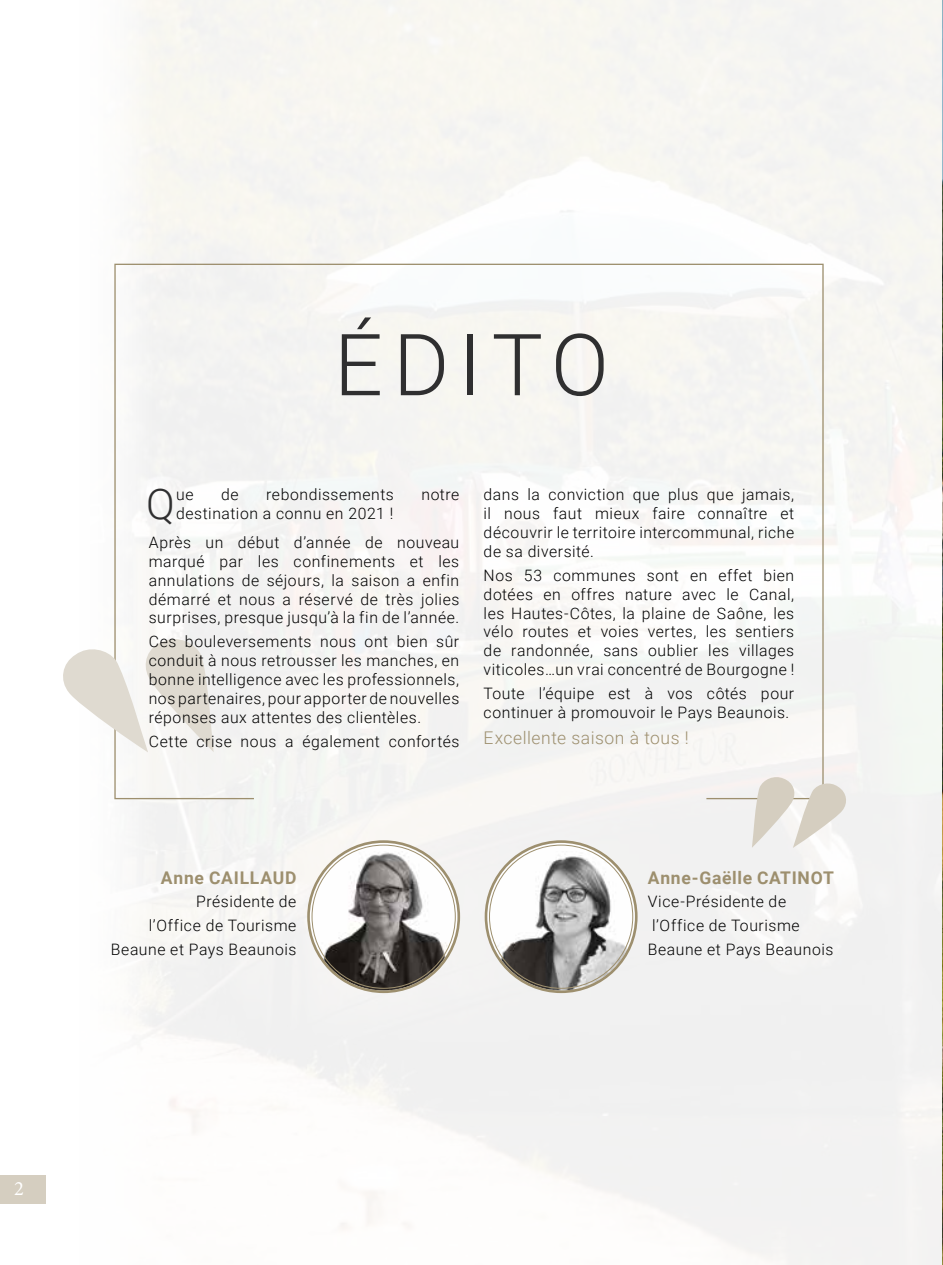
<style>
.page{position:relative;width:943px;height:1265px;background:#fff}
.page>*{position:absolute;margin:0;border:0;box-sizing:border-box;transform-origin:0 0}
.t1{font:300 85.75px "Roboto";letter-spacing:.115em;color:#2f2f30}
.t2{font:300 42.35px "Roboto";color:#2f2f30}
.t3{font:20.47px "Minion Pro";color:#fff}
.t4{font:700 17.5px "Roboto";letter-spacing:.04em;color:#9d8f6e}
.t5{font:300 17.5px "Roboto";letter-spacing:.03em;color:#9d8f6e}
.t6{font:300 15.75px/18.9px "Roboto";letter-spacing:.035em;color:#000;text-align:justify}
</style>
<div class="page">
<div style="left:0;top:1175px;width:45px;height:29px;background:#d5cec0"></div>
<img style="left:136px;top:0;width:807px;height:1265px">
<svg style="left:114px;top:263px;width:710px;height:537px"></svg>
<hr style="left:258px;top:221px;width:52px;height:1px;background:#9d8f6e">
<hr style="left:309px;top:168px;width:1px;height:54px;background:#9d8f6e">
<hr style="left:677px;top:262px;width:52px;height:2px;background:#9d8f6e">
<hr style="left:677px;top:209px;width:1px;height:54px;background:#9d8f6e">
<svg style="left:63px;top:635px;width:151px;height:117px"></svg>
<svg style="left:752px;top:774px;width:96px;height:74px"></svg>
<img style="left:310px;top:843px;width:147px;height:147px;border-radius:74px">
<div style="left:307px;top:840px;width:153px;height:153px;border:3px solid #9d8f6e;border-radius:50%"></div>
<img style="left:487px;top:843px;width:148px;height:147px;border-radius:74px">
<div style="left:484px;top:840px;width:153px;height:153px;border:3px solid #9d8f6e;border-radius:50%"></div>
<h1 class="t1" style="left:334px;top:305px;width:276px">ÉDITO</h1>
<h2 class="t2" style="left:146px;top:474px;width:30px">Q</h2>
<p class="t6" style="left:176px;top:484px;width:19px">ue</p>
<p class="t6" style="left:221px;top:484px;width:19px">de</p>
<p class="t6" style="left:266px;top:484px;width:129px">rebondissements</p>
<p class="t6" style="left:421px;top:484px;width:39px">notre</p>
<p class="t6" style="left:149px;top:498px;width:312px;line-height:28.9px;text-indent:27px">destination a connu en 2021 !<br>Après un début d’année de nouveau</p>
<p class="t6" style="left:149px;top:551px;width:312px">marqué par les confinements et les annulations de séjours, la saison a enfin démarré et nous a réservé de très jolies surprises, presque jusqu’à la fin de l’année.</p>
<p class="t6" style="left:149px;top:632px;width:312px">Ces bouleversements nous ont bien sûr conduit à nous retrousser les manches, en bonne intelligence avec les professionnels, nos partenaires, pour apporter de nouvelles réponses aux attentes des clientèles.</p>
<p class="t6" style="left:149px;top:731px;width:312px">Cette crise nous a également confortés</p>
<p class="t6" style="left:483px;top:484px;width:312px">dans la conviction que plus que jamais, il nous faut mieux faire connaître et découvrir le territoire intercommunal, riche de sa diversité.</p>
<p class="t6" style="left:483px;top:565px;width:312px">Nos 53 communes sont en effet bien dotées en offres nature avec le Canal, les Hautes-Côtes, la plaine de Saône, les vélo routes et voies vertes, les sentiers de randonnée, sans oublier les villages viticoles…un vrai concentré de Bourgogne !</p>
<p class="t6" style="left:483px;top:683px;width:312px">Toute l’équipe est à vos côtés pour continuer à promouvoir le Pays Beaunois.</p>
<p class="t5" style="left:483px;top:725px;width:207px">Excellente saison à tous !</p>
<p class="t4" style="left:161px;top:865px;width:137px">Anne CAILLAUD</p>
<p class="t6" style="left:111px;top:889px;width:187px;line-height:23.8px;text-align:right">Présidente de<br>l’Office de Tourisme<br>Beaune et Pays Beaunois</p>
<p class="t4" style="left:647px;top:865px;width:188px">Anne-Gaëlle CATINOT</p>
<p class="t6" style="left:647px;top:889px;width:187px;line-height:23.8px;text-align:left">Vice-Présidente de l’Office de Tourisme<br>Beaune et Pays Beaunois</p>
<p class="t3" style="left:14px;top:1174px;width:11px">2</p>
</div>
